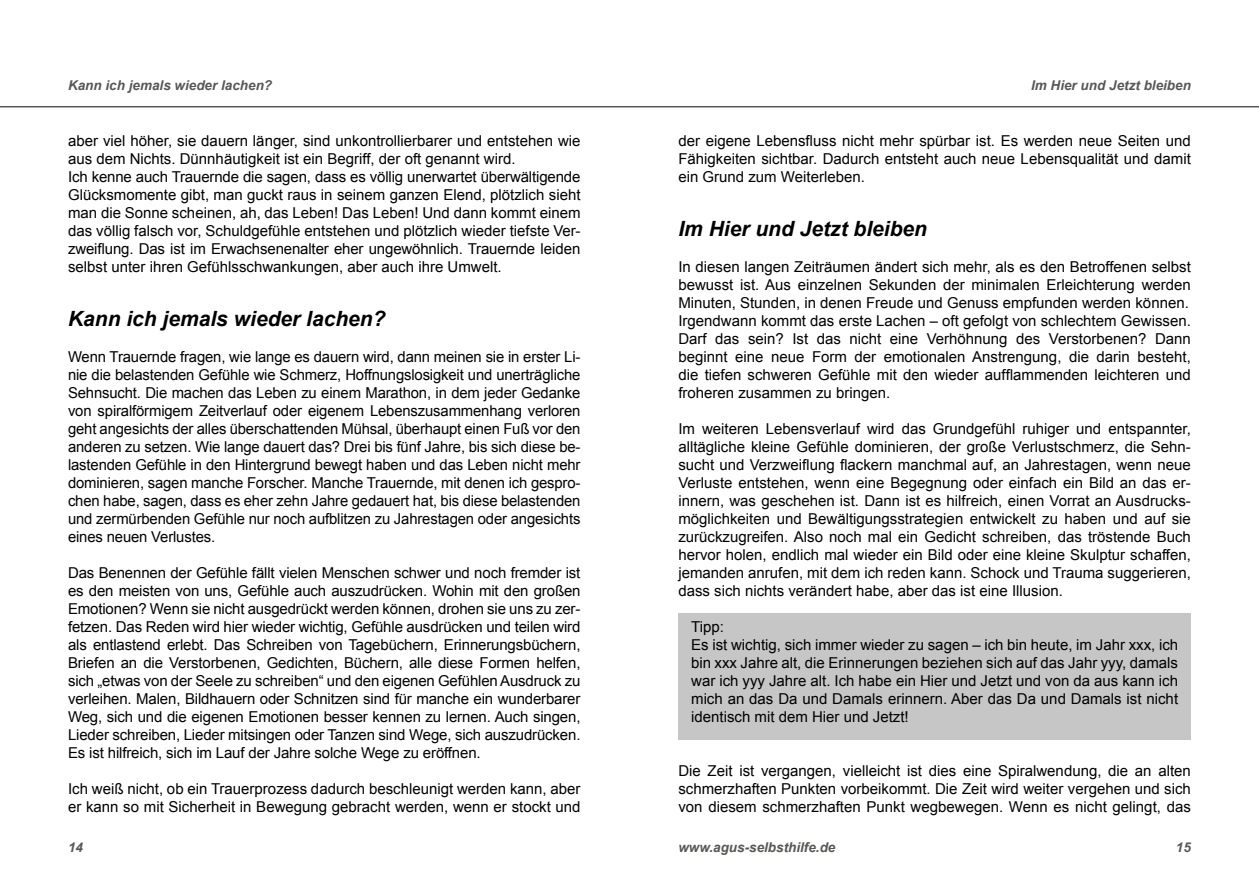
<style>
.page{position:relative;width:1259px;height:893px;background:#fff}
.page>*{position:absolute;margin:0;border:0;box-sizing:border-box;transform-origin:0 0}
.t1{font:italic 700 21px "Arial";color:#000}
.t2{font:15px/18px "Arial";color:#000;text-align:justify}
.t3{font:italic 700 13.5px "Arial";color:#575756}
</style>
<div class="page">
<hr style="left:0;top:106px;width:1259px;height:1px;background:#575756">
<div style="left:678px;top:614px;width:513px;height:126px;background:#c6c6c6"></div>
<p class="t3" style="left:68px;top:76px;width:206px">Kann ich jemals wieder lachen?</p>
<p class="t3" style="left:1031px;top:76px;width:161px">Im Hier und Jetzt bleiben</p>
<p class="t2" style="left:68px;top:131px;width:514px;text-align:left">aber viel höher, sie dauern länger, sind unkontrollierbarer und entstehen wie aus dem Nichts. Dünnhäutigkeit ist ein Begriff, der oft genannt wird.<br>Ich kenne auch Trauernde die sagen, dass es völlig unerwartet überwältigende Glücksmomente gibt, man guckt raus in seinem ganzen Elend, plötzlich sieht man die Sonne scheinen, ah, das Leben! Das Leben! Und dann kommt einem das völlig falsch vor, Schuldgefühle entstehen und plötzlich wieder tiefste Ver&shy;zweiflung. Das ist im Erwachsenenalter eher ungewöhnlich. Trauernde leiden selbst unter ihren Gefühlsschwankungen, aber auch ihre Umwelt.</p>
<h1 class="t1" style="left:68px;top:305px;width:319px">Kann ich jemals wieder lachen?</h1>
<p class="t2" style="left:68px;top:347px;width:514px">Wenn Trauernde fragen, wie lange es dauern wird, dann meinen sie in erster Li&shy;nie die belastenden Gefühle wie Schmerz, Hoffnungslosigkeit und unerträgliche Sehnsucht. Die machen das Leben zu einem Marathon, in dem jeder Gedanke von spiralförmigem Zeitverlauf oder eigenem Lebenszusammenhang verloren geht angesichts der alles überschattenden Mühsal, überhaupt einen Fuß vor den anderen zu setzen. Wie lange dauert das? Drei bis fünf Jahre, bis sich diese be&shy;lastenden Gefühle in den Hintergrund bewegt haben und das Leben nicht mehr dominieren, sagen manche Forscher. Manche Trauernde, mit denen ich gespro&shy;chen habe, sagen, dass es eher zehn Jahre gedauert hat, bis diese belastenden und zermürbenden Gefühle nur noch aufblitzen zu Jahrestagen oder angesichts eines neuen Verlustes.</p>
<p class="t2" style="left:68px;top:563px;width:514px">Das Benennen der Gefühle fällt vielen Menschen schwer und noch fremder ist es den meisten von uns, Gefühle auch auszudrücken. Wohin mit den großen Emotionen? Wenn sie nicht ausgedrückt werden können, drohen sie uns zu zer&shy;fetzen. Das Reden wird hier wieder wichtig, Gefühle ausdrücken und teilen wird als entlastend erlebt. Das Schreiben von Tagebüchern, Erinnerungsbüchern, Briefen an die Verstorbenen, Gedichten, Büchern, alle diese Formen helfen, sich „etwas von der Seele zu schreiben“ und den eigenen Gefühlen Ausdruck zu verleihen. Malen, Bildhauern oder Schnitzen sind für manche ein wunderbarer Weg, sich und die eigenen Emotionen besser kennen zu lernen. Auch singen, Lieder schreiben, Lieder mitsingen oder Tanzen sind Wege, sich auszudrücken.<br>Es ist hilfreich, sich im Lauf der Jahre solche Wege zu eröffnen.</p>
<p class="t2" style="left:68px;top:779px;width:514px">Ich weiß nicht, ob ein Trauerprozess dadurch beschleunigt werden kann, aber er kann so mit Sicherheit in Bewegung gebracht werden, wenn er stockt und</p>
<p class="t2" style="left:678px;top:131px;width:514px">der eigene Lebensfluss nicht mehr spürbar ist. Es werden neue Seiten und Fähigkeiten sichtbar. Dadurch entsteht auch neue Lebensqualität und damit ein Grund zum Weiterleben.</p>
<h1 class="t1" style="left:678px;top:215px;width:250px">Im Hier und Jetzt bleiben</h1>
<p class="t2" style="left:678px;top:257px;width:514px;text-align:left">In diesen langen Zeiträumen ändert sich mehr, als es den Betroffenen selbst bewusst ist. Aus einzelnen Sekunden der minimalen Erleichterung werden Minuten, Stunden, in denen Freude und Genuss empfunden werden können.<br>Irgendwann kommt das erste Lachen – oft gefolgt von schlechtem Gewissen.<br>Darf das sein? Ist das nicht eine Verhöhnung des Verstorbenen? Dann beginnt eine neue Form der emotionalen Anstrengung, die darin besteht, die tiefen schweren Gefühle mit den wieder aufflammenden leichteren und froheren zusammen zu bringen.</p>
<p class="t2" style="left:678px;top:419px;width:514px">Im weiteren Lebensverlauf wird das Grundgefühl ruhiger und entspannter, alltägliche kleine Gefühle dominieren, der große Verlustschmerz, die Sehn&shy;sucht und Verzweiflung flackern manchmal auf, an Jahrestagen, wenn neue Verluste entstehen, wenn eine Begegnung oder einfach ein Bild an das er&shy;innern, was geschehen ist. Dann ist es hilfreich, einen Vorrat an Ausdrucks&shy;möglichkeiten und Bewältigungsstrategien entwickelt zu haben und auf sie zurückzugreifen. Also noch mal ein Gedicht schreiben, das tröstende Buch hervor holen, endlich mal wieder ein Bild oder eine kleine Skulptur schaffen, jemanden anrufen, mit dem ich reden kann. Schock und Trauma suggerieren, dass sich nichts verändert habe, aber das ist eine Illusion.</p>
<p class="t2" style="left:691px;top:617px;width:488px;text-align:left">Tipp:<br>Es ist wichtig, sich immer wieder zu sagen – ich bin heute, im Jahr xxx, ich bin xxx Jahre alt, die Erinnerungen beziehen sich auf das Jahr yyy, damals war ich yyy Jahre alt. Ich habe ein Hier und Jetzt und von da aus kann ich mich an das Da und Damals erinnern. Aber das Da und Damals ist nicht identisch mit dem Hier und Jetzt!</p>
<p class="t2" style="left:678px;top:761px;width:514px">Die Zeit ist vergangen, vielleicht ist dies eine Spiralwendung, die an alten schmerzhaften Punkten vorbeikommt. Die Zeit wird weiter vergehen und sich von diesem schmerzhaften Punkt wegbewegen. Wenn es nicht gelingt, das</p>
<p class="t3" style="left:68px;top:838px;width:17px">14</p>
<p class="t3" style="left:678px;top:838px;width:159px">www.agus-selbsthilfe.de</p>
<p class="t3" style="left:1176px;top:838px;width:17px">15</p>
</div>
